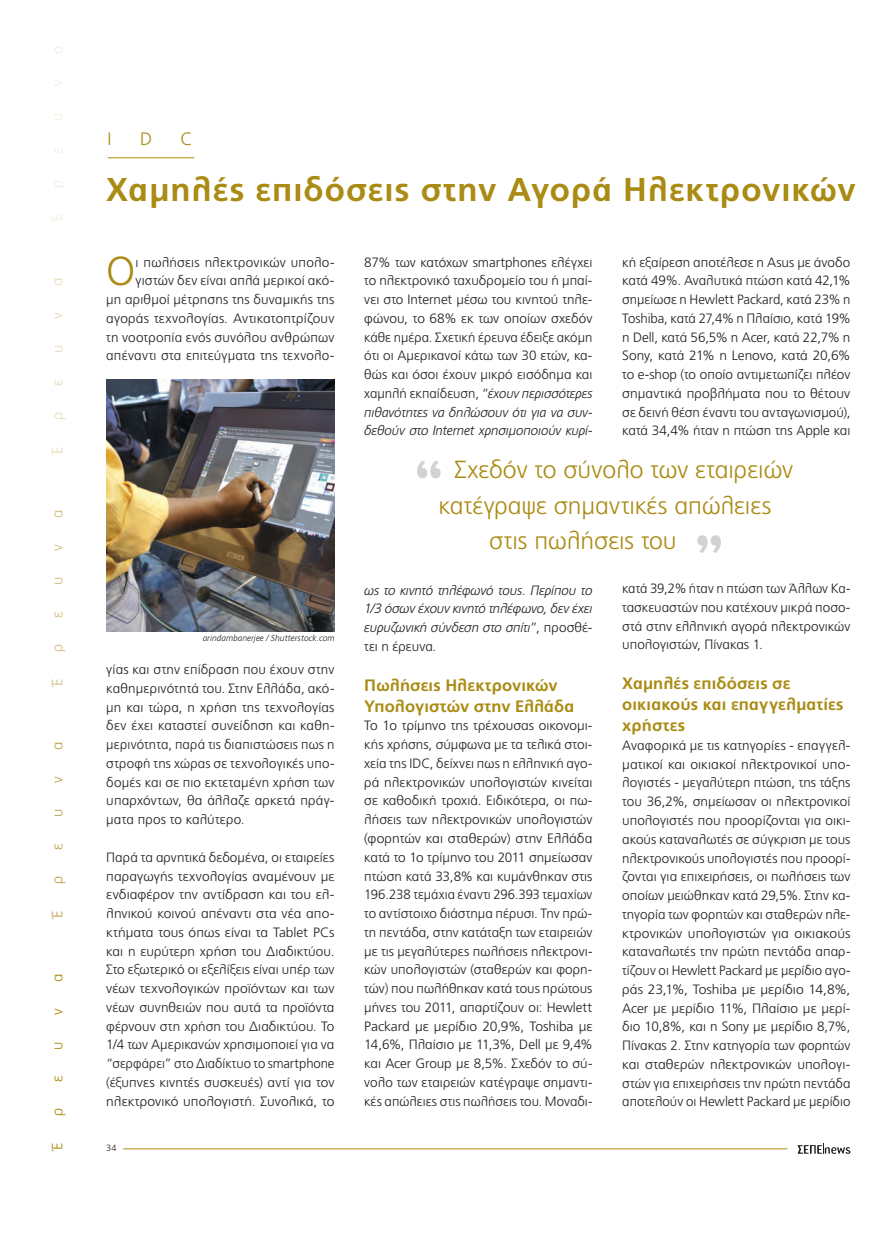
<style>
.page{position:relative;width:893px;height:1234px;background:#fff}
.page>*{position:absolute;margin:0;border:0;box-sizing:border-box;transform-origin:0 0}
.t1{font:300 40.35px "PF Catalog";color:#aa8b13}
.t2{font:700 33px "PF Catalog";letter-spacing:.03em;color:#aa8b13}
.t3{font:300 24.75px "PF Catalog";color:#aa8b13}
.t4{font:300 18px "PF Catalog";color:#aa8b13}
.t5{font:700 16.5px/21px "PF Catalog";letter-spacing:.01em;color:#aa8b13}
.t6{font:300 15px "PF Catalog";color:#aa8b13}
.t7{font:300 15px "PF Catalog";color:#bea24c}
.t8{font:300 15px "PF Catalog";color:#d2bc7e}
.t9{font:300 15px "PF Catalog";color:#e9dbb8}
.t10{font:300 15px "PF Catalog";color:#f4efe0}
.t11{font:300 13.5px/18.8px "PF Catalog";letter-spacing:.01em;color:#231f20;text-align:justify}
.t12{font:italic 300 13.5px/18.8px "PF Catalog";letter-spacing:-.01em;color:#231f20;text-align:justify}
.t13{font:300 9px "PF Catalog";color:#231f20}
.t14{font:italic 300 8.7px "PF Catalog";letter-spacing:.01em;color:#231f20}
.s1{font-style:italic}
.s2{font-style:normal}
</style>
<div class="page">
<svg style="left:797px;top:1143px;width:53px;height:10px"></svg>
<hr style="left:123px;top:1148px;width:664px;height:1px;background:#aa8b13">
<hr style="left:108px;top:157px;width:86px;height:1px;background:#aa8b13">
<svg style="left:417px;top:460px;width:24px;height:18px"></svg>
<svg style="left:697px;top:535px;width:24px;height:18px"></svg>
<img style="left:106px;top:379px;width:229px;height:252px">
<p class="t10" style="left:51px;top:54px;width:10px;rotate:-90deg">α</p>
<p class="t10" style="left:51px;top:86px;width:8px;rotate:-90deg">ν</p>
<p class="t10" style="left:51px;top:121px;width:10px;rotate:-90deg">υ</p>
<p class="t10" style="left:51px;top:153px;width:8px;rotate:-90deg">ε</p>
<p class="t10" style="left:51px;top:188px;width:10px;rotate:-90deg">ρ</p>
<p class="t10" style="left:51px;top:221px;width:11px;rotate:-90deg">Έ</p>
<p class="t9" style="left:51px;top:286px;width:10px;rotate:-90deg">α</p>
<p class="t9" style="left:51px;top:318px;width:8px;rotate:-90deg">ν</p>
<p class="t9" style="left:51px;top:353px;width:10px;rotate:-90deg">υ</p>
<p class="t9" style="left:51px;top:385px;width:8px;rotate:-90deg">ε</p>
<p class="t9" style="left:51px;top:420px;width:10px;rotate:-90deg">ρ</p>
<p class="t9" style="left:51px;top:453px;width:11px;rotate:-90deg">Έ</p>
<p class="t8" style="left:51px;top:518px;width:10px;rotate:-90deg">α</p>
<p class="t8" style="left:51px;top:550px;width:8px;rotate:-90deg">ν</p>
<p class="t8" style="left:51px;top:585px;width:10px;rotate:-90deg">υ</p>
<p class="t8" style="left:51px;top:617px;width:8px;rotate:-90deg">ε</p>
<p class="t8" style="left:51px;top:652px;width:10px;rotate:-90deg">ρ</p>
<p class="t8" style="left:51px;top:685px;width:11px;rotate:-90deg">Έ</p>
<p class="t7" style="left:51px;top:750px;width:10px;rotate:-90deg">α</p>
<p class="t7" style="left:51px;top:782px;width:8px;rotate:-90deg">ν</p>
<p class="t7" style="left:51px;top:817px;width:10px;rotate:-90deg">υ</p>
<p class="t7" style="left:51px;top:849px;width:8px;rotate:-90deg">ε</p>
<p class="t7" style="left:51px;top:884px;width:10px;rotate:-90deg">ρ</p>
<p class="t7" style="left:51px;top:917px;width:11px;rotate:-90deg">Έ</p>
<p class="t6" style="left:51px;top:982px;width:10px;rotate:-90deg">α</p>
<p class="t6" style="left:51px;top:1014px;width:8px;rotate:-90deg">ν</p>
<p class="t6" style="left:51px;top:1049px;width:10px;rotate:-90deg">υ</p>
<p class="t6" style="left:51px;top:1081px;width:8px;rotate:-90deg">ε</p>
<p class="t6" style="left:51px;top:1116px;width:10px;rotate:-90deg">ρ</p>
<p class="t6" style="left:51px;top:1149px;width:11px;rotate:-90deg">Έ</p>
<h3 class="t4" style="left:107px;top:131px;width:5px">I</h3>
<h3 class="t4" style="left:140px;top:131px;width:14px">D</h3>
<h3 class="t4" style="left:181px;top:131px;width:14px">C</h3>
<h2 class="t2" style="left:106px;top:176px;width:751px">Χαμηλές επιδόσεις στην Αγορά Ηλεκτρονικών</h2>
<p class="t11" style="left:106px;top:253px;width:230px;text-align:right">ι πωλήσεις ηλεκτρονικών υπολο&shy;γιστών δεν είναι απλά μερικοί ακό-<br>μη αριθμοί μέτρησης της δυναμικής της αγοράς τεχνολογίας. Αντικατοπτρίζουν τη νοοτροπία ενός συνόλου ανθρώπων απέναντι στα επιτεύγματα της τεχνολο-</p>
<h1 class="t1" style="left:106px;top:255px;width:31px">Ο</h1>
<p class="t14" style="left:203px;top:634px;width:133px">arindambanerjee / Shutterstock.com</p>
<p class="t11" style="left:106px;top:661px;width:230px">γίας και στην επίδραση που έχουν στην καθημερινότητά του. Στην Ελλάδα, ακό&shy;μη και τώρα, η χρήση της τεχνολογίας δεν έχει καταστεί συνείδηση και καθη&shy;μερινότητα, παρά τις διαπιστώσεις πως η στροφή της χώρας σε τεχνολογικές υπο&shy;δομές και σε πιο εκτεταμένη χρήση των υπαρχόντων, θα άλλαζε αρκετά πράγ&shy;ματα προς το καλύτερο.</p>
<p class="t11" style="left:106px;top:848px;width:230px">Παρά τα αρνητικά δεδομένα, οι εταιρείες παραγωγής τεχνολογίας αναμένουν με ενδιαφέρον την αντίδραση και του ελ&shy;ληνικού κοινού απέναντι στα νέα απο&shy;κτήματα τους όπως είναι τα Tablet PCs και η ευρύτερη χρήση του Διαδικτύου.<br>Στο εξωτερικό οι εξελίξεις είναι υπέρ των νέων τεχνολογικών προϊόντων και των νέων συνηθειών που αυτά τα προϊόντα φέρνουν στη χρήση του Διαδικτύου. Το 1/4 των Αμερικανών χρησιμοποιεί για να “σερφάρει” στο Διαδίκτυο το smartphone (έξυπνες κινητές συσκευές) αντί για τον ηλεκτρονικό υπολογιστή. Συνολικά, το</p>
<p class="t13" style="left:106px;top:1143px;width:12px">34</p>
<p class="t11" style="left:364px;top:253px;width:230px">87% των κατόχων smartphones ελέγχει το ηλεκτρονικό ταχυδρομείο του ή μπαί&shy;νει στο Internet μέσω του κινητού τηλε&shy;φώνου, το 68% εκ των οποίων σχεδόν κάθε ημέρα. Σχετική έρευνα έδειξε ακόμη ότι οι Αμερικανοί κάτω των 30 ετών, κα&shy;θώς και όσοι έχουν μικρό εισόδημα και χαμηλή εκπαίδευση, “<span class="s1">έχουν περισσότερες πιθανότητες να δηλώσουν ότι για να συν&shy;δεθούν στο Internet χρησιμοποιούν κυρί-</span></p>
<p class="t11" style="left:622px;top:253px;width:230px">κή εξαίρεση αποτέλεσε η Asus με άνοδο κατά 49%. Αναλυτικά πτώση κατά 42,1% σημείωσε η Hewlett Packard, κατά 23% η Toshiba, κατά 27,4% η Πλαίσιο, κατά 19% η Dell, κατά 56,5% η Acer, κατά 22,7% η Sony, κατά 21% η Lenovo, κατά 20,6% το e-shop (το οποίο αντιμετωπίζει πλέον σημαντικά προβλήματα που το θέτουν σε δεινή θέση έναντι του ανταγωνισμού), κατά 34,4% ήταν η πτώση της Apple και</p>
<h3 class="t3" style="left:454px;top:459px;width:340px">Σχεδόν το σύνολο των εταιρειών</h3>
<h3 class="t3" style="left:439px;top:495px;width:334px">κατέγραψε σημαντικές απώλειες</h3>
<h3 class="t3" style="left:489px;top:530px;width:189px">στις πωλήσεις του</h3>
<p class="t12" style="left:364px;top:581px;width:230px">ως το κινητό τηλέφωνό τους<span class="s2">.</span> Περίπου τo 1/3 όσων έχουν κινητό τηλέφωνο, δεν έχει ευρυζωνική σύνδεση στο σπίτι<span class="s2">”, προσθέ&shy;τει η έρευνα.</span></p>
<p class="t5" style="left:364px;top:675px;width:211px">Πωλήσεις Ηλεκτρονικών<br>Υπολογιστών στην Ελλάδα</p>
<p class="t11" style="left:364px;top:717px;width:230px">Το 1o τρίμηνο της τρέχουσας οικονομι&shy;κής χρήσης, σύμφωνα με τα τελικά στοι&shy;χεία της IDC, δείχνει πως η ελληνική αγο&shy;ρά ηλεκτρονικών υπολογιστών κινείται σε καθοδική τροχιά. Ειδικότερα, οι πω&shy;λήσεις των ηλεκτρονικών υπολογιστών (φορητών και σταθερών) στην Ελλάδα κατά το 1o τρίμηνο του 2011 σημείωσαν πτώση κατά 33,8% και κυμάνθηκαν στις 196.238 τεμάχια έναντι 296.393 τεμαχίων το αντίστοιχο διάστημα πέρυσι. Την πρώ&shy;τη πεντάδα, στην κατάταξη των εταιρειών με τις μεγαλύτερες πωλήσεις ηλεκτρονι&shy;κών υπολογιστών (σταθερών και φορη&shy;τών) που πωλήθηκαν κατά τους πρώτους μήνες του 2011, απαρτίζουν οι: Hewlett Packard με μερίδιο 20,9%, Toshiba με 14,6%, Πλαίσιο με 11,3%, Dell με 9,4% και Acer Group με 8,5%. Σχεδόν το σύ&shy;νολο των εταιρειών κατέγραψε σημαντι&shy;κές απώλειες στις πωλήσεις του. Μοναδι-</p>
<p class="t11" style="left:622px;top:580px;width:230px">κατά 39,2% ήταν η πτώση των Άλλων Κα&shy;τασκευαστών που κατέχουν μικρά ποσο&shy;στά στην ελληνική αγορά ηλεκτρονικών υπολογιστών, Πίνακας 1.</p>
<p class="t5" style="left:622px;top:674px;width:223px">Χαμηλές επιδόσεις σε οικιακούς και επαγγελματίες χρήστες</p>
<p class="t11" style="left:622px;top:736px;width:230px">Αναφορικά με τις κατηγορίες - επαγγελ&shy;ματικοί και οικιακοί ηλεκτρονικοί υπο&shy;λογιστές - μεγαλύτερη πτώση, της τάξης του 36,2%, σημείωσαν οι ηλεκτρονικοί υπολογιστές που προορίζονται για οικι&shy;ακούς καταναλωτές σε σύγκριση με τους ηλεκτρονικούς υπολογιστές που προορί&shy;ζονται για επιχειρήσεις, οι πωλήσεις των οποίων μειώθηκαν κατά 29,5%. Στην κα&shy;τηγορία των φορητών και σταθερών ηλε&shy;κτρονικών υπολογιστών για οικιακούς καταναλωτές την πρώτη πεντάδα απαρ&shy;τίζουν οι Hewlett Packard με μερίδιο αγο&shy;ράς 23,1%, Toshiba με μερίδιο 14,8%, Acer με μερίδιο 11%, Πλαίσιο με μερί&shy;διο 10,8%, και η Sony με μερίδιο 8,7%, Πίνακας 2. Στην κατηγορία των φορητών και σταθερών ηλεκτρονικών υπολογι&shy;στών για επιχειρήσεις την πρώτη πεντάδα αποτελούν οι Hewlett Packard με μερίδιο</p>
</div>
